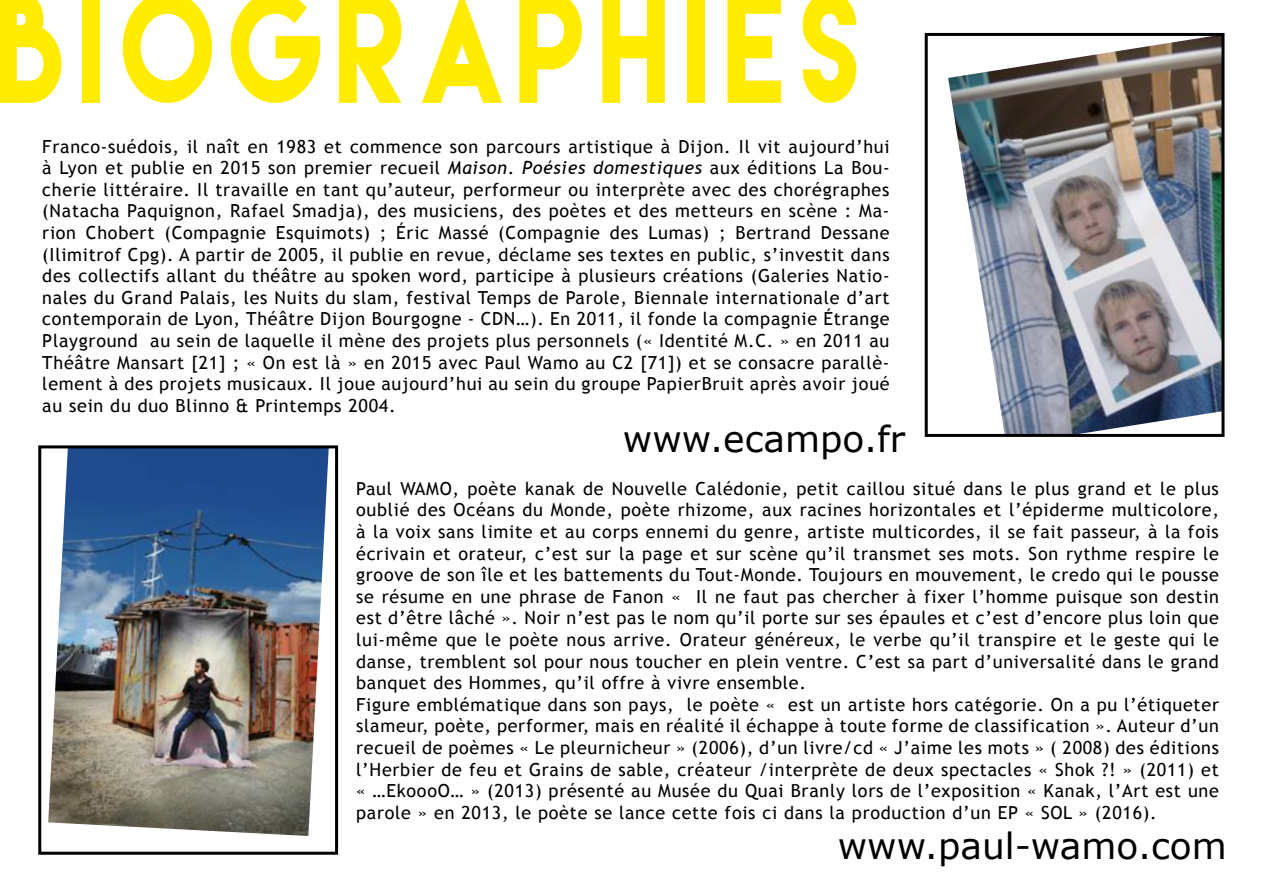
<style>
.page{position:relative;width:1263px;height:893px;background:#fff}
.page>*{position:absolute;margin:0;border:0;box-sizing:border-box;transform-origin:0 0}
.t1{font:141.45px "Lemon Milk";letter-spacing:.12em;color:#ffec00;scale:.8 1}
.t2{font:36px "MS Reference Sans Serif";color:#000}
.t3{font:18px/21.6px "Trebuchet MS";letter-spacing:.04em;color:#000}
.s1{font-style:italic}
</style>
<div class="page">
<img style="left:948px;top:37px;width:272px;height:396px">
<div style="left:925px;top:33px;width:299px;height:404px;border:3px solid #000"></div>
<img style="left:48px;top:449px;width:281px;height:387px">
<div style="left:38px;top:445px;width:300px;height:410px;border:3px solid #000"></div>
<h1 class="t1" style="left:-1px;top:-25px;width:1082px">BIOGRAPHIES</h1>
<p class="t3" style="left:42px;top:136px;width:849px;text-align:justify">Franco-suédois, il naît en 1983 et commence son parcours artistique à Dijon. Il vit aujourd’hui à Lyon et publie en 2015 son premier recueil <span class="s1">Maison</span>. <span class="s1">Poésies domestiques</span> aux éditions La Bou&shy;cherie littéraire. Il travaille en tant qu’auteur, performeur ou interprète avec des chorégraphes (Natacha Paquignon, Rafael Smadja), des musiciens, des poètes et des metteurs en scène : Ma&shy;rion Chobert (Compagnie Esquimots) ; Éric Massé (Compagnie des Lumas) ; Bertrand Dessane (Ilimitrof Cpg). A partir de 2005, il publie en revue, déclame ses textes en public, s’investit dans des collectifs allant du théâtre au spoken word, participe à plusieurs créations (Galeries Natio&shy;nales du Grand Palais, les Nuits du slam, festival Temps de Parole, Biennale internationale d’art contemporain de Lyon, Théâtre Dijon Bourgogne - CDN…). En 2011, il fonde la compagnie Étrange Playground au sein de laquelle il mène des projets plus personnels (« Identité M.C. » en 2011 au Théâtre Mansart [21] ; « On est là » en 2015 avec Paul Wamo au C2 [71]) et se consacre parallè&shy;lement à des projets musicaux. Il joue aujourd’hui au sein du groupe PapierBruit après avoir joué au sein du duo Blinno &amp; Printemps 2004.</p>
<h2 class="t2" style="left:623px;top:416px;width:284px">www.ecampo.fr</h2>
<p class="t3" style="left:356px;top:478px;width:864px">Paul WAMO, poète kanak de Nouvelle Calédonie, petit caillou situé dans le plus grand et le plus oublié des Océans du Monde, poète rhizome, aux racines horizontales et l’épiderme multicolore, à la voix sans limite et au corps ennemi du genre, artiste multicordes, il se fait passeur, à la fois écrivain et orateur, c’est sur la page et sur scène qu’il transmet ses mots. Son rythme respire le groove de son île et les battements du Tout-Monde. Toujours en mouvement, le credo qui le pousse se résume en une phrase de Fanon « Il ne faut pas chercher à fixer l’homme puisque son destin est d’être lâché ». Noir n’est pas le nom qu’il porte sur ses épaules et c’est d’encore plus loin que lui-même que le poète nous arrive. Orateur généreux, le verbe qu’il transpire et le geste qui le danse, tremblent sol pour nous toucher en plein ventre. C’est sa part d’universalité dans le grand banquet des Hommes, qu’il offre à vivre ensemble.<br>Figure emblématique dans son pays, le poète « est un artiste hors catégorie. On a pu l’étiqueter slameur, poète, performer, mais en réalité il échappe à toute forme de classification ». Auteur d’un recueil de poèmes « Le pleurnicheur » (2006), d’un livre/cd « J’aime les mots » ( 2008) des éditions l’Herbier de feu et Grains de sable, créateur /interprète de deux spectacles « Shok ?! » (2011) et « …EkoooO… » (2013) présenté au Musée du Quai Branly lors de l’exposition « Kanak, l’Art est une parole » en 2013, le poète se lance cette fois ci dans la production d’un EP « SOL » (2016).</p>
<h2 class="t2" style="left:838px;top:823px;width:390px">www.paul-wamo.com</h2>
</div>
